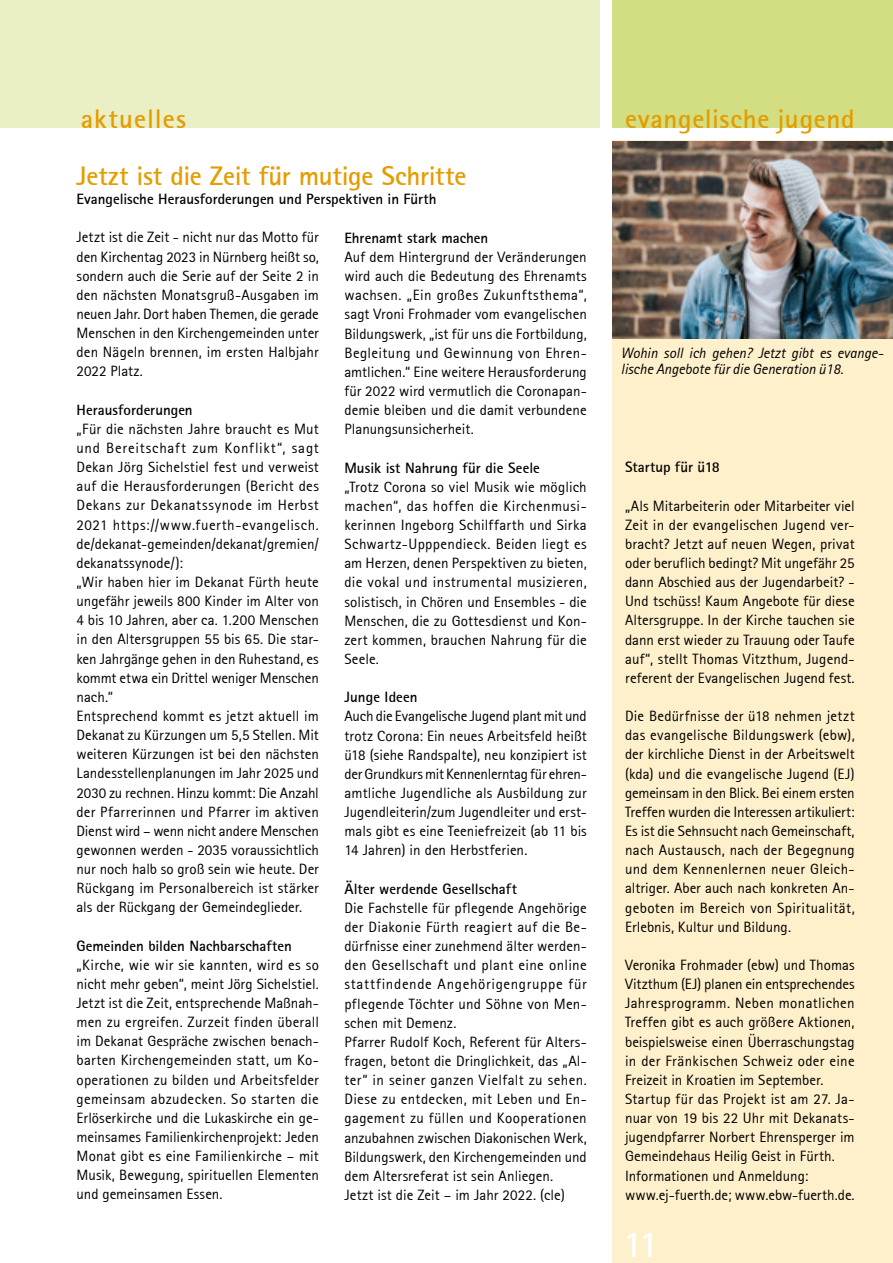
<style>
.page{position:relative;width:893px;height:1263px;background:#fff}
.page>*{position:absolute;margin:0;border:0;box-sizing:border-box;transform-origin:0 0}
.t1{font:37.5px "Rotis Sans Serif Bold 65";color:#fff}
.t2{font:27px "Rotis Sans Serif Bold 65";letter-spacing:-.015em;color:#e49c00}
.t3{font:27px "Rotis Sans Serif Bold 65";letter-spacing:.015em;color:#e49c00}
.t4{font:27px "Rotis Sans Serif Bold 65";letter-spacing:.04em;color:#e49c00}
.t5{font:15px/19.2px "Rotis Sans Serif 55";letter-spacing:.005em;color:#000;text-align:justify}
.t6{font:15px "Rotis Sans Serif Bold 65";color:#000}
.t7{font:15px/16.5px "Rotis Sans Serif Italic 56";color:#000}
</style>
<div class="page">
<div style="left:612px;top:0;width:281px;height:128px;background:#d3de82"></div>
<div style="left:0;top:0;width:600px;height:128px;background:#eaefc5"></div>
<div style="left:612px;top:140px;width:281px;height:1123px;background:#fff0cc"></div>
<img style="left:612px;top:141px;width:281px;height:197px">
<h2 class="t4" style="left:81px;top:101px;width:107px">aktuelles</h2>
<h2 class="t3" style="left:625px;top:101px;width:231px">evangelische jugend</h2>
<h2 class="t2" style="left:77px;top:159px;width:391px">Jetzt ist die Zeit für mutige Schritte</h2>
<p class="t6" style="left:77px;top:190px;width:362px">Evangelische Herausforderungen und Perspektiven in Fürth</p>
<p class="t5" style="left:77px;top:228px;width:244px">Jetzt ist die Zeit - nicht nur das Motto für den Kirchentag 2023 in Nürnberg heißt so, sondern auch die Serie auf der Seite 2 in den nächsten Monatsgruß-Ausgaben im neuen Jahr. Dort haben Themen, die gerade Menschen in den Kirchengemeinden unter den Nägeln brennen, im ersten Halbjahr 2022 Platz.</p>
<p class="t6" style="left:77px;top:400px;width:118px">Herausforderungen</p>
<p class="t5" style="left:77px;top:419px;width:244px;text-align:left">„Für die nächsten Jahre braucht es Mut und Bereitschaft zum Konflikt“, sagt Dekan Jörg Sichelstiel fest und verweist auf die Herausforderungen (Bericht des Dekans zur Dekanatssynode im Herbst 2021 https://www.fuerth-evangelisch. de/dekanat-gemeinden/dekanat/gremien/ dekanatssynode/):<br>„Wir haben hier im Dekanat Fürth heute ungefähr jeweils 800 Kinder im Alter von 4 bis 10 Jahren, aber ca. 1.200 Menschen in den Altersgruppen 55 bis 65. Die star&shy;ken Jahrgänge gehen in den Ruhestand, es kommt etwa ein Drittel weniger Menschen nach.“<br>Entsprechend kommt es jetzt aktuell im Dekanat zu Kürzungen um 5,5 Stellen. Mit weiteren Kürzungen ist bei den nächsten Landesstellenplanungen im Jahr 2025 und 2030 zu rechnen. Hinzu kommt: Die Anzahl der Pfarrerinnen und Pfarrer im aktiven Dienst wird – wenn nicht andere Menschen gewonnen werden - 2035 voraussichtlich nur noch halb so groß sein wie heute. Der Rückgang im Personalbereich ist stärker als der Rückgang der Gemeindeglieder.</p>
<p class="t6" style="left:77px;top:936px;width:217px">Gemeinden bilden Nachbarschaften</p>
<p class="t5" style="left:77px;top:955px;width:244px">„Kirche, wie wir sie kannten, wird es so nicht mehr geben“, meint Jörg Sichelstiel.<br>Jetzt ist die Zeit, entsprechende Maßnah&shy;men zu ergreifen. Zurzeit finden überall im Dekanat Gespräche zwischen benach&shy;barten Kirchengemeinden statt, um Ko&shy;operationen zu bilden und Arbeitsfelder gemeinsam abzudecken. So starten die Erlöserkirche und die Lukaskirche ein ge&shy;meinsames Familienkirchenprojekt: Jeden Monat gibt es eine Familienkirche – mit Musik, Bewegung, spirituellen Elementen und gemeinsamen Essen.</p>
<p class="t6" style="left:344px;top:228px;width:145px">Ehrenamt stark machen</p>
<p class="t5" style="left:344px;top:247px;width:244px">Auf dem Hintergrund der Veränderungen wird auch die Bedeutung des Ehrenamts wachsen. „Ein großes Zukunftsthema“, sagt Vroni Frohmader vom evangelischen Bildungswerk, „ist für uns die Fortbildung, Begleitung und Gewinnung von Ehren&shy;amtlichen.“ Eine weitere Herausforderung für 2022 wird vermutlich die Coronapan&shy;demie bleiben und die damit verbundene Planungsunsicherheit.</p>
<p class="t6" style="left:344px;top:458px;width:197px">Musik ist Nahrung für die Seele</p>
<p class="t5" style="left:344px;top:477px;width:244px">„Trotz Corona so viel Musik wie möglich machen“, das hoffen die Kirchenmusi&shy;kerinnen Ingeborg Schilffarth und Sirka Schwartz-Upppendieck. Beiden liegt es am Herzen, denen Perspektiven zu bieten, die vokal und instrumental musizieren, solistisch, in Chören und Ensembles - die Menschen, die zu Gottesdienst und Kon&shy;zert kommen, brauchen Nahrung für die Seele.</p>
<p class="t6" style="left:344px;top:688px;width:75px">Junge Ideen</p>
<p class="t5" style="left:344px;top:707px;width:244px">Auch die Evangelische Jugend plant mit und trotz Corona: Ein neues Arbeitsfeld heißt ü18 (siehe Randspalte), neu konzipiert ist der Grundkurs mit Kennenlerntag für ehren&shy;amtliche Jugendliche als Ausbildung zur Jugendleiterin/zum Jugendleiter und erst&shy;mals gibt es eine Teeniefreizeit (ab 11 bis 14 Jahren) in den Herbstferien.</p>
<p class="t6" style="left:344px;top:879px;width:174px">Älter werdende Gesellschaft</p>
<p class="t5" style="left:344px;top:898px;width:244px;text-align:left">Die Fachstelle für pflegende Angehörige der Diakonie Fürth reagiert auf die Be&shy;dürfnisse einer zunehmend älter werden&shy;den Gesellschaft und plant eine online stattfindende Angehörigengruppe für pflegende Töchter und Söhne von Men&shy;schen mit Demenz.<br>Pfarrer Rudolf Koch, Referent für Alters&shy;fragen, betont die Dringlichkeit, das „Al&shy;ter“ in seiner ganzen Vielfalt zu sehen.<br>Diese zu entdecken, mit Leben und En&shy;gagement zu füllen und Kooperationen anzubahnen zwischen Diakonischen Werk, Bildungswerk, den Kirchengemeinden und dem Altersreferat ist sein Anliegen.<br>Jetzt ist die Zeit – im Jahr 2022. (cle)</p>
<p class="t7" style="left:621px;top:344px;width:264px">Wohin soll ich gehen? Jetzt gibt es evange&shy;lische Angebote für die Generation ü18.</p>
<p class="t6" style="left:625px;top:458px;width:96px">Startup für ü18</p>
<p class="t5" style="left:625px;top:496px;width:231px">„Als Mitarbeiterin oder Mitarbeiter viel Zeit in der evangelischen Jugend ver&shy;bracht? Jetzt auf neuen Wegen, privat oder beruflich bedingt? Mit ungefähr 25 dann Abschied aus der Jugendarbeit? - Und tschüss! Kaum Angebote für diese Altersgruppe. In der Kirche tauchen sie dann erst wieder zu Trauung oder Taufe auf“, stellt Thomas Vitzthum, Jugend&shy;referent der Evangelischen Jugend fest.</p>
<p class="t5" style="left:625px;top:706px;width:231px">Die Bedürfnisse der ü18 nehmen jetzt das evangelische Bildungswerk (ebw), der kirchliche Dienst in der Arbeitswelt (kda) und die evangelische Jugend (EJ) gemeinsam in den Blick. Bei einem ersten Treffen wurden die Interessen artikuliert:<br>Es ist die Sehnsucht nach Gemeinschaft, nach Austausch, nach der Begegnung und dem Kennenlernen neuer Gleich&shy;altriger. Aber auch nach konkreten An&shy;geboten im Bereich von Spiritualität, Erlebnis, Kultur und Bildung.</p>
<p class="t5" style="left:625px;top:955px;width:231px;text-align:left">Veronika Frohmader (ebw) und Thomas Vitzthum (EJ) planen ein entsprechendes Jahresprogramm. Neben monatlichen Treffen gibt es auch größere Aktionen, beispielsweise einen Überraschungstag in der Fränkischen Schweiz oder eine Freizeit in Kroatien im September.<br>Startup für das Projekt ist am 27. Ja&shy;nuar von 19 bis 22 Uhr mit Dekanats&shy;jugendpfarrer Norbert Ehrensperger im Gemeindehaus Heilig Geist in Fürth.<br>Informationen und Anmeldung: www.ej-fuerth.de; www.ebw-fuerth.de.</p>
<h1 class="t1" style="left:623px;top:1220px;width:37px">11</h1>
</div>
